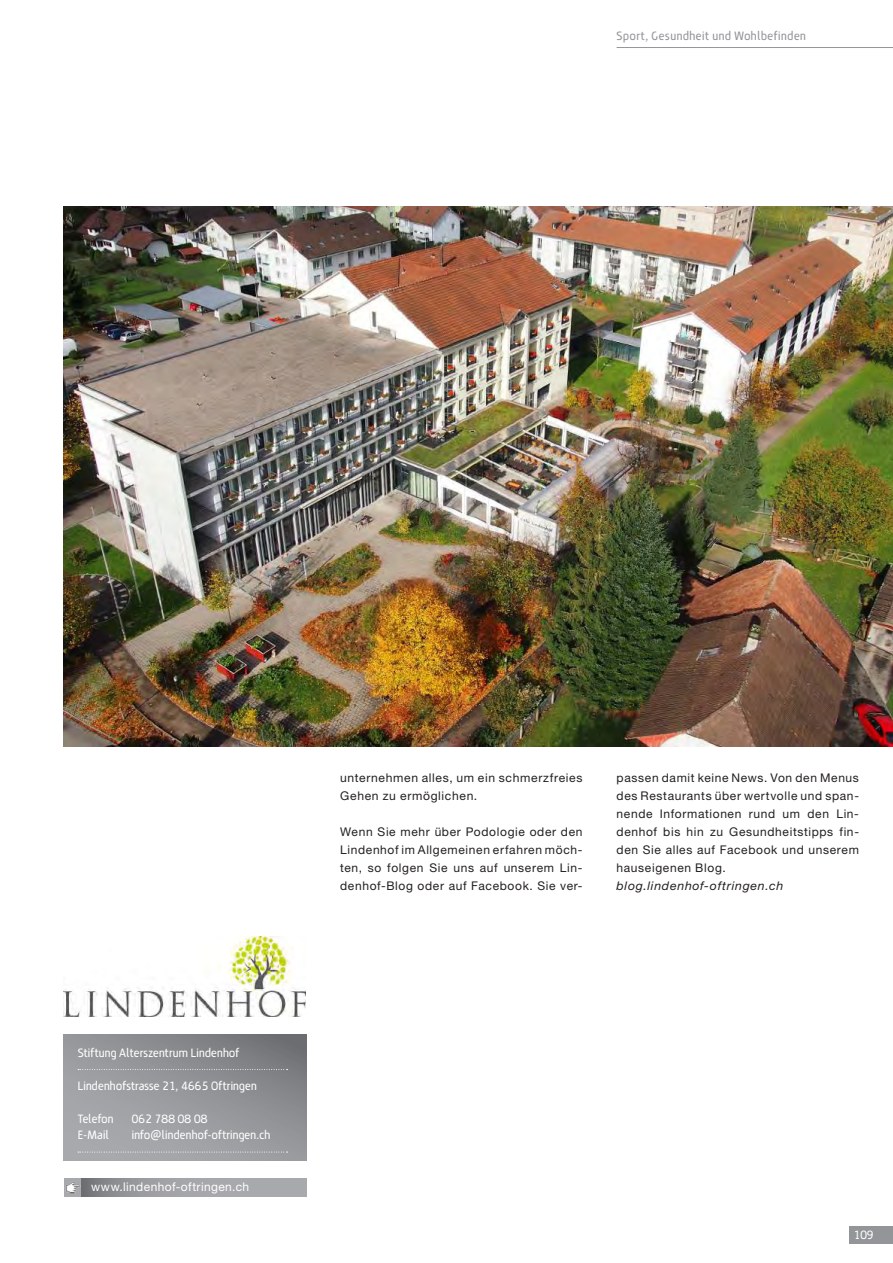
<style>
.page{position:relative;width:893px;height:1263px;background:#fff}
.page>*{position:absolute;margin:0;border:0;box-sizing:border-box;transform-origin:0 0}
.t1{font:12px/18px "Helvetica Neue";letter-spacing:.055em;color:#231f20;text-align:justify}
.t2{font:12px "Rene Menue";letter-spacing:.02em;color:#fff}
.t3{font:12px "Rene Menue";letter-spacing:.05em;color:#939598}
.t4{font:italic 12px "Helvetica Neue";letter-spacing:.055em;color:#231f20}
.t5{font:12px "Helvetica Neue";letter-spacing:.03em;color:#fff}
</style>
<div class="page">
<div style="left:849px;top:1226px;width:44px;height:18px;background:#939598"></div>
<hr style="left:617px;top:47px;width:276px;height:1px;background:#939598">
<img style="left:64px;top:206px;width:829px;height:540px">
<svg style="left:64px;top:1034px;width:242px;height:126px;background:#949599"></svg>
<svg style="left:64px;top:1178px;width:18px;height:18px"></svg>
<img style="left:65px;top:1181px;width:15px;height:12px">
<svg style="left:82px;top:1178px;width:224px;height:18px;background:#9d9ea2"></svg>
<svg style="left:78px;top:1069px;width:210px;height:1px"></svg>
<svg style="left:78px;top:1152px;width:210px;height:1px"></svg>
<img style="left:64px;top:936px;width:242px;height:80px">
<p class="t3" style="left:617px;top:28px;width:191px">Sport, Gesundheit und Wohlbefinden</p>
<p class="t2" style="left:78px;top:1045px;width:163px">Stiftung Alterszentrum Lindenhof</p>
<p class="t2" style="left:78px;top:1078px;width:181px">Lindenhofstrasse 21, 4665 Oftringen</p>
<p class="t2" style="left:78px;top:1111px;width:37px">Telefon</p>
<p class="t2" style="left:132px;top:1111px;width:77px">062 788 08 08</p>
<p class="t2" style="left:78px;top:1127px;width:33px">E-Mail</p>
<p class="t2" style="left:132px;top:1127px;width:140px">info@lindenhof-oftringen.ch</p>
<p class="t5" style="left:91px;top:1180px;width:160px">www.lindenhof-oftringen.ch</p>
<p class="t1" style="left:340px;top:769px;width:244px">unternehmen alles, um ein schmerzfreies<br>Gehen zu ermöglichen.</p>
<p class="t1" style="left:340px;top:823px;width:244px">Wenn Sie mehr über Podologie oder den Lindenhof im Allgemeinen erfahren möch&shy;ten, so folgen Sie uns auf unserem Lin&shy;denhof-Blog oder auf Facebook. Sie ver-</p>
<p class="t1" style="left:617px;top:769px;width:244px">passen damit keine News. Von den Menus des Restaurants über wertvolle und span&shy;nende Informationen rund um den Lin&shy;denhof bis hin zu Gesundheitstipps fin&shy;den Sie alles auf Facebook und unserem hauseigenen Blog.</p>
<p class="t4" style="left:617px;top:879px;width:168px">blog.lindenhof-oftringen.ch</p>
<p class="t2" style="left:854px;top:1227px;width:8px">2</p>
<p class="t2" style="left:854px;top:1227px;width:21px">109</p>
</div>
